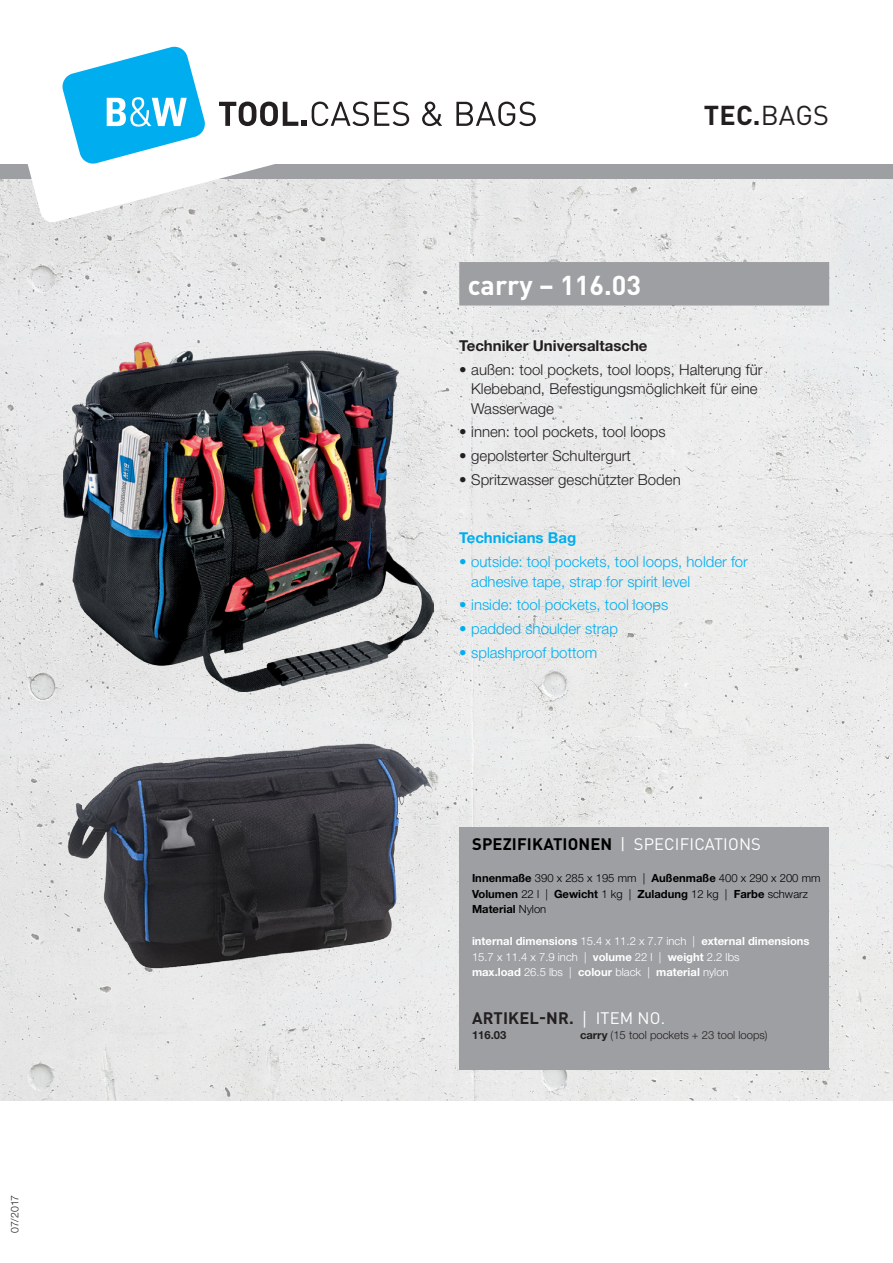
<style>
.page{position:relative;width:893px;height:1263px;background:#fff}
.page>*{position:absolute;margin:0;border:0;box-sizing:border-box;transform-origin:0 0}
.t1{font:700 27px "DINOT";color:#fff}
.t2{font:700 27px "DINOT";color:#231f20}
.t3{font:700 16.5px "DINOT";letter-spacing:.01em;color:#000}
.t4{font:700 16.5px "DINOT";letter-spacing:.01em;color:#231f20}
.t5{font:300 15px/19.5px "Helvetica Neue LT Std";color:#231f20}
.t6{font:300 15px/19.5px "Helvetica Neue LT Std";color:#00aeef}
.t7{font:700 15px "Helvetica Neue LT Std";color:#231f20}
.t8{font:700 15px "Helvetica Neue LT Std";color:#00aeef}
.t9{font:700 11.25px/15.8px "Helvetica Neue LT Std";color:#fff}
.t10{font:700 11.25px/15.8px "Helvetica Neue LT Std";color:#000}
.t11{font:300 11.25px "Helvetica Neue LT Std";color:#231f20}
.t12{font:700 11.25px "Helvetica Neue LT Std";color:#231f20}
.t13{font:300 10.5px "Helvetica Neue LT Std";color:#231f20}
.s1{font-weight:400}
.s2{font-weight:400;color:#fff}
.s3{font-weight:300}
.s4{font-family:"Helvetica Neue LT Std";font-weight:400;color:#fff}
.s5{font-weight:700}
</style>
<div class="page">
<img style="left:0;top:179px;width:893px;height:922px">
<div style="left:0;top:164px;width:893px;height:15px;background:#9d9fa2"></div>
<svg style="left:0;top:164px;width:298px;height:61px"></svg>
<svg style="left:63px;top:47px;width:142px;height:117px"></svg>
<svg style="left:219px;top:102px;width:190px;height:24px"></svg>
<svg style="left:422px;top:102px;width:20px;height:24px"></svg>
<svg style="left:456px;top:102px;width:80px;height:24px"></svg>
<div style="left:459px;top:262px;width:370px;height:44px;background:#9d9fa2"></div>
<img style="left:64px;top:342px;width:370px;height:349px">
<div style="left:459px;top:827px;width:370px;height:242px;background:#9d9fa2"></div>
<img style="left:64px;top:691px;width:372px;height:324px">
<p class="t13" style="left:8px;top:1233px;width:40px;rotate:-90deg">07/2017</p>
<h1 class="t1" style="left:468px;top:267px;width:175px">carry – 116.03</h1>
<h1 class="t2" style="left:704px;top:98px;width:127px">TEC.<span class="s1">BAGS</span></h1>
<p class="t7" style="left:459px;top:336px;width:190px">Techniker Universaltasche</p>
<p class="t5" style="left:471px;top:359px;width:293px;text-indent:-12px">• außen: tool pockets, tool loops, Halterung für<br>Klebeband, Befestigungsmöglichkeit für eine<br>Wasserwage</p>
<p class="t5" style="left:459px;top:422px;width:208px">• innen: tool pockets, tool loops</p>
<p class="t5" style="left:459px;top:446px;width:173px">• gepolsterter Schultergurt</p>
<p class="t5" style="left:459px;top:469px;width:223px">• Spritzwasser geschützter Boden</p>
<p class="t8" style="left:459px;top:529px;width:118px">Technicians Bag</p>
<p class="t6" style="left:471px;top:552px;width:278px;text-indent:-12px">• outside: tool pockets, tool loops, holder for adhesive tape, strap for spirit level</p>
<p class="t6" style="left:459px;top:595px;width:210px">• inside: tool pockets, tool loops</p>
<p class="t6" style="left:459px;top:619px;width:160px">• padded shoulder strap</p>
<p class="t6" style="left:459px;top:642px;width:140px">• splashproof bottom</p>
<p class="t3" style="left:472px;top:833px;width:290px">SPEZIFIKATIONEN <span class="s2">| SPECIFICATIONS</span></p>
<p class="t10" style="left:472px;top:870px;width:350px">Innenmaße <span class="s3">390 x 285 x 195 mm |</span> Außenmaße <span class="s3">400 x 290 x 200 mm<br></span>Volumen <span class="s3">22 l |</span> Gewicht <span class="s3">1 kg |</span> Zuladung <span class="s3">12 kg |</span> Farbe <span class="s3">schwarz<br></span>Material <span class="s3">Nylon</span></p>
<p class="t9" style="left:472px;top:933px;width:339px">internal dimensions <span class="s3">15.4 x 11.2 x 7.7 inch |</span> external dimensions<br><span class="s3">15.7 x 11.4 x 7.9 inch |</span> volume <span class="s3">22 l |</span> weight <span class="s3">2.2 lbs<br></span>max.load <span class="s3">26.5 lbs |</span> colour <span class="s3">black |</span> material <span class="s3">nylon</span></p>
<p class="t4" style="left:472px;top:1007px;width:195px">ARTIKEL-NR. <span class="s4">|</span> <span class="s2">ITEM NO.</span></p>
<p class="t12" style="left:472px;top:1028px;width:36px">116.03</p>
<p class="t11" style="left:580px;top:1028px;width:189px"><span class="s5">carry</span> (15 tool pockets + 23 tool loops)</p>
</div>
